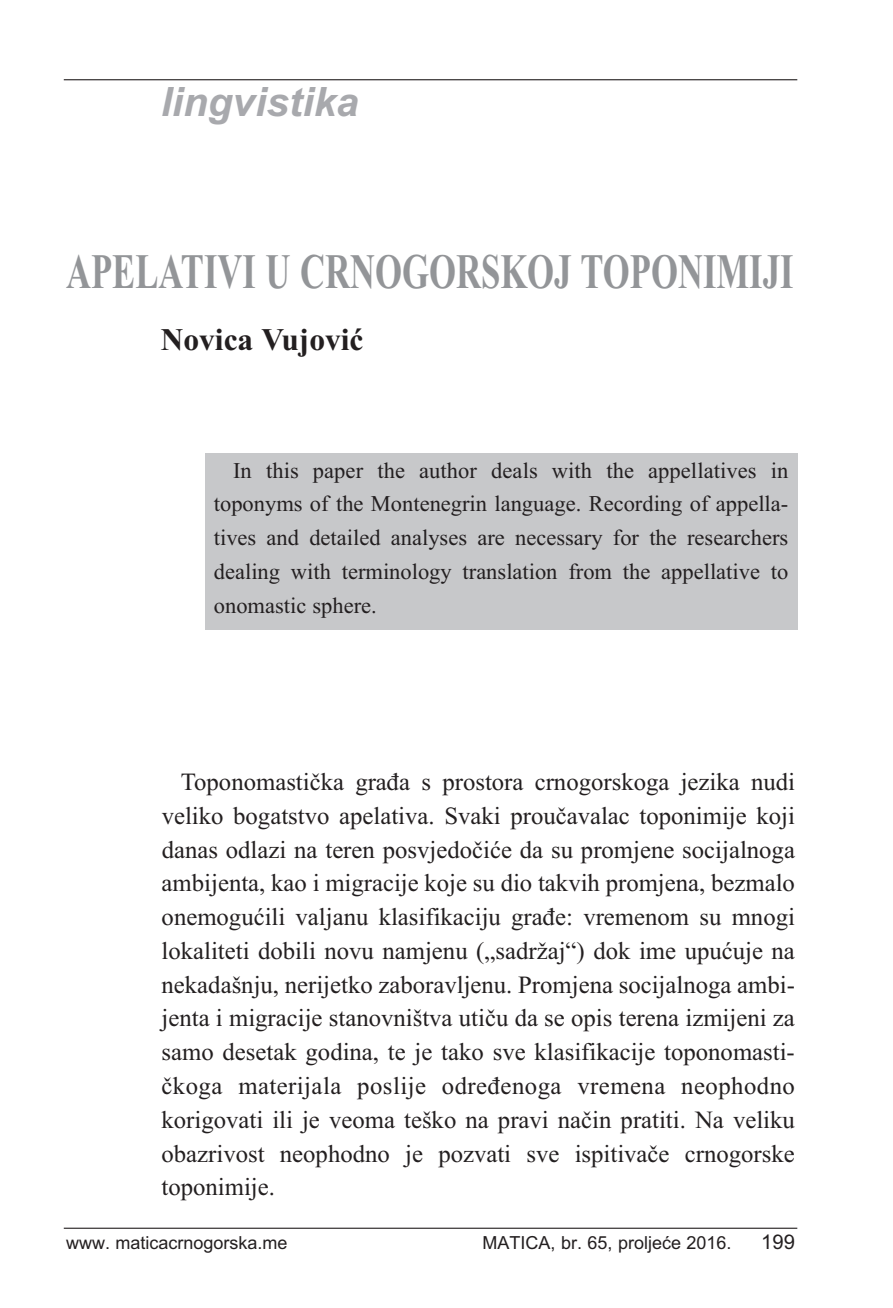
<style>
.page{position:relative;width:893px;height:1308px;background:#fff}
.page>*{position:absolute;margin:0;border:0;box-sizing:border-box;transform-origin:0 0}
.t1{font:700 49.5px "Times New Roman";color:#939598;scale:.7 1}
.t2{font:italic 700 40.5px "Arial";color:#a8a9ad}
.t3{font:700 31.5px "Times New Roman";color:#231f20}
.t4{font:24.75px/33.8px "Times New Roman";color:#231f20;text-align:justify}
.t5{font:22.5px/33.8px "Times New Roman";color:#231f20;text-align:justify}
.t6{font:20.25px "Arial";color:#231f20}
.t7{font:18px "Arial";color:#231f20}
</style>
<div class="page">
<hr style="left:64px;top:1227px;width:733px;height:1px;background:#231f20">
<hr style="left:64px;top:79px;width:733px;height:1px;background:#231f20">
<div style="left:205px;top:453px;width:592px;height:176px;background:#c7c8ca"></div>
<h2 class="t2" style="left:161px;top:79px;width:200px">lingvistika</h2>
<h1 class="t1" style="left:66px;top:241px;width:1041px">APELATIVI U CRNOGORSKOJ TOPONIMIJI</h1>
<p class="t3" style="left:161px;top:320px;width:204px">Novica Vujović</p>
<p class="t5" style="left:214px;top:453px;width:576px;text-indent:19px">In this paper the author deals with the appellatives in toponyms of the Montenegrin language. Recording of appella&shy;tives and detailed analyses are necessary for the researchers dealing with terminology translation from the appellative to onomastic sphere.</p>
<p class="t4" style="left:161px;top:764px;width:635px;text-indent:19px">Toponomastička građa s prostora crnogorskoga jezika nudi veliko bogatstvo apelativa. Svaki proučavalac toponimije koji danas odlazi na teren posvjedočiće da su promjene socijalnoga ambijenta, kao i migracije koje su dio takvih promjena, bezmalo onemogućili valjanu klasifikaciju građe: vremenom su mnogi lokaliteti dobili novu namjenu („sadržaj“) dok ime upućuje na nekadašnju, nerijetko zaboravljenu. Promjena socijalnoga ambi&shy;jenta i migracije stanovništva utiču da se opis terena izmijeni za samo desetak godina, te je tako sve klasifikacije toponomasti&shy;čkoga materijala poslije određenoga vremena neophodno korigovati ili je veoma teško na pravi način pratiti. Na veliku obazrivost neophodno je pozvati sve ispitivače crnogorske toponimije.</p>
<p class="t7" style="left:66px;top:1232px;width:223px">www. maticacrnogorska.me</p>
<p class="t7" style="left:482px;top:1232px;width:251px">MATICA, br. 65, proljeće 2016.</p>
<p class="t6" style="left:761px;top:1230px;width:35px">199</p>
</div>
